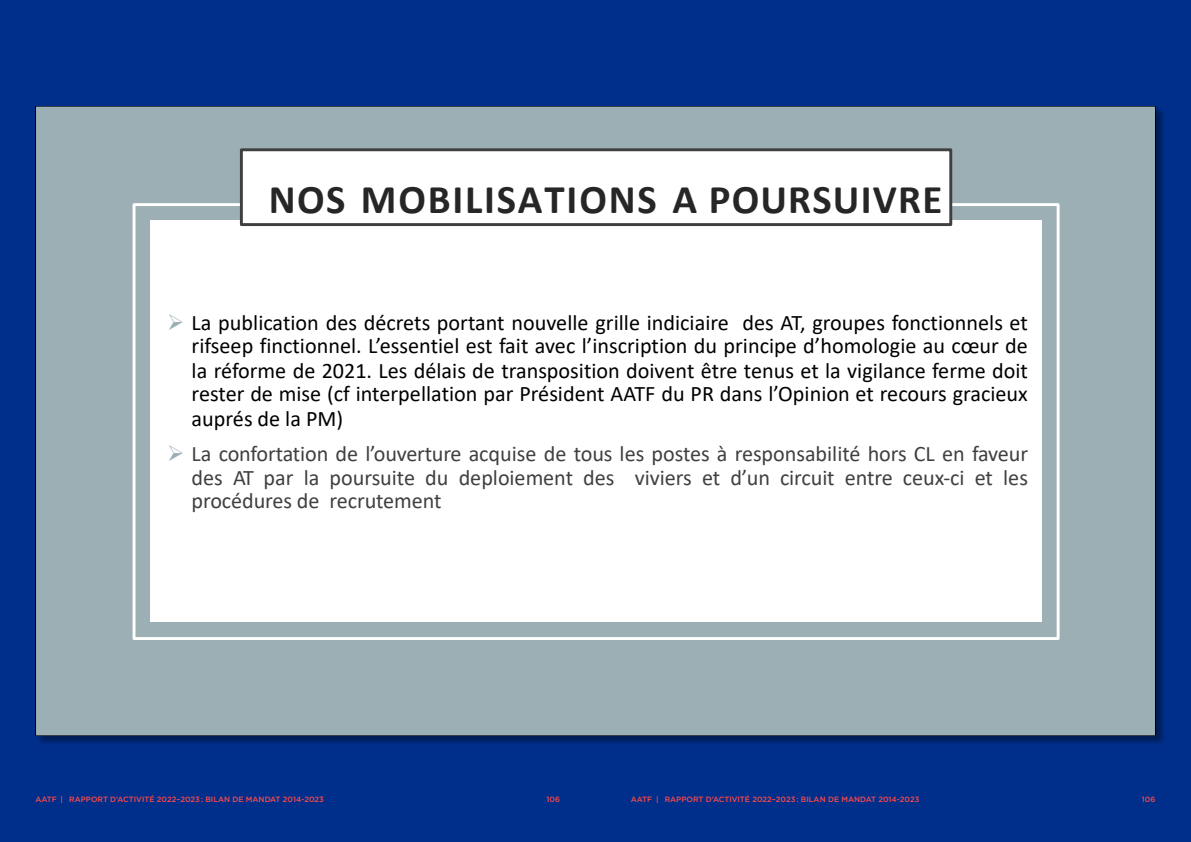
<style>
.page{position:relative;width:1191px;height:842px;background:#fff}
.page>*{position:absolute;margin:0;border:0;box-sizing:border-box;transform-origin:0 0}
.t1{font:700 40.8px "Calibri";letter-spacing:.04em;color:#262626}
.t2{font:22.2px/23.9px "Calibri";color:#000;text-align:justify}
.t3{font:22.2px/23.8px "Calibri";letter-spacing:-.005em;color:#404040;text-align:justify}
.t4{font:500 7.7px "Gotham";color:#ff4848}
.s1{color:#9bafb5}
</style>
<div class="page">
<div style="left:0;top:0;width:595px;height:842px;background:#002f8b"></div>
<div style="left:595px;top:0;width:596px;height:842px;background:#002f8b"></div>
<div style="left:35px;top:106px;width:1131px;height:640px;background:#000;opacity:.4"></div>
<div style="left:35px;top:106px;width:1120px;height:630px;background:#9bafb5"></div>
<div style="left:150px;top:220px;width:891px;height:402px;background:#fff"></div>
<div style="left:241px;top:150px;width:709px;height:108px;background:#fff"></div>
<div style="left:240px;top:148px;width:712px;height:78px;border:3px solid #404040"></div>
<h1 class="t1" style="left:269px;top:171px;width:675px">NOS MOBILISATIONS A POURSUIVRE</h1>
<p class="t2" style="left:191px;top:310px;width:838px;text-indent:-24px"><span class="s1">➢</span> La publication des décrets portant nouvelle grille indiciaire des AT, groupes fonctionnels et rifseep finctionnel. L’essentiel est fait avec l’inscription du principe d’homologie au cœur de la réforme de 2021. Les délais de transposition doivent être tenus et la vigilance ferme doit rester de mise (cf interpellation par Président AATF du PR dans l’Opinion et recours gracieux auprés de la PM)</p>
<p class="t3" style="left:191px;top:441px;width:838px;text-indent:-25px"><span class="s1">➢</span> La confortation de l’ouverture acquise de tous les postes à responsabilité hors CL en faveur des AT par la poursuite du deploiement des viviers et d’un circuit entre ceux-ci et les procédures de recrutement</p>
<p class="t4" style="left:35px;top:794px;width:290px">AATF | RAPPORT D’ACTIVITÉ 2022–2023 : BILAN DE MANDAT 2014-2023</p>
<p class="t4" style="left:546px;top:794px;width:15px">106</p>
<p class="t4" style="left:631px;top:794px;width:290px">AATF | RAPPORT D’ACTIVITÉ 2022–2023 : BILAN DE MANDAT 2014-2023</p>
<p class="t4" style="left:1142px;top:794px;width:15px">106</p>
</div>
